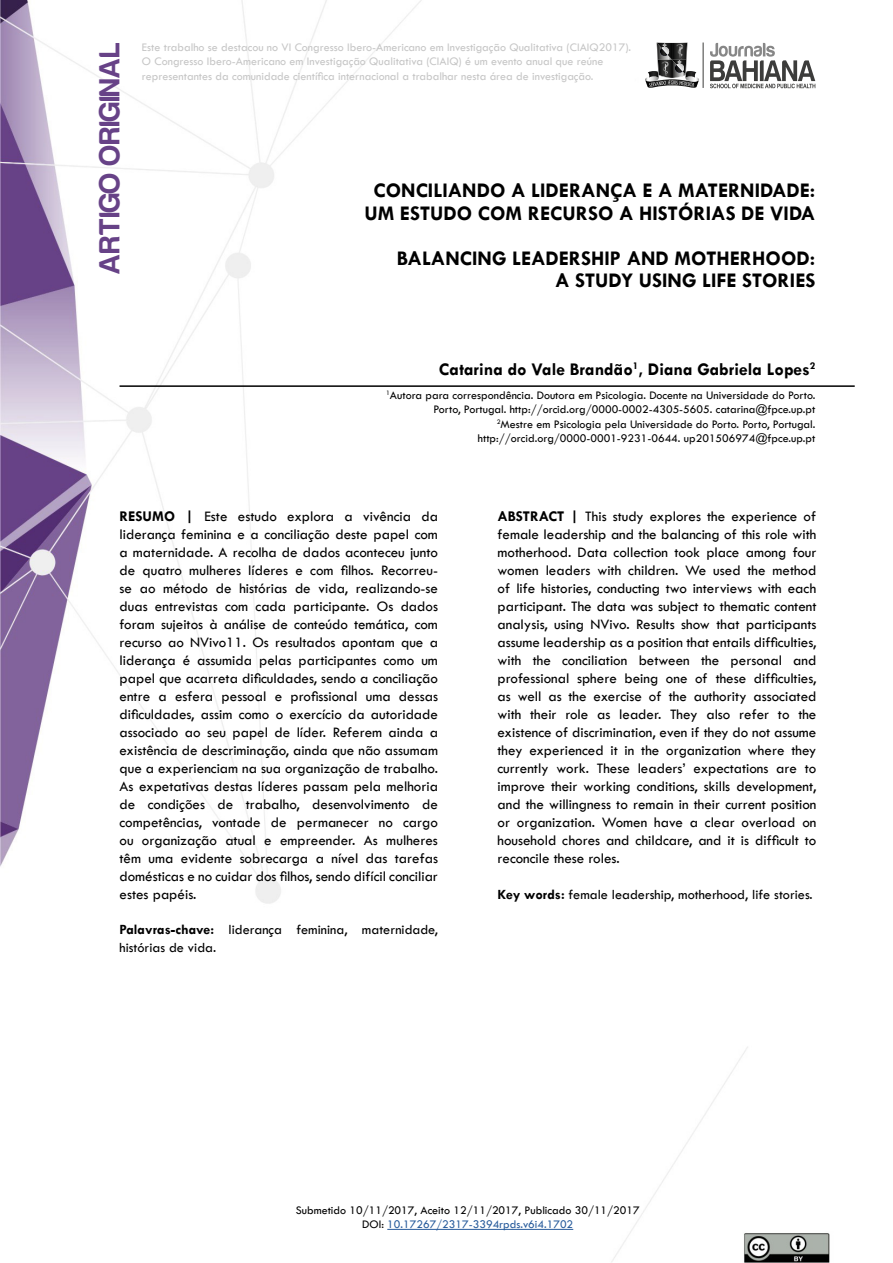
<style>
.page{position:relative;width:893px;height:1263px;background:#fff}
.page>*{position:absolute;margin:0;border:0;box-sizing:border-box;transform-origin:0 0}
.t1{font:30px "Harabara";letter-spacing:.02em;color:#674287}
.t2{font:700 21px/22.5px "Tw Cen";color:#000;text-align:center}
.t3{font:700 18px "Tw Cen";color:#000}
.t4{font:15px/18px "Tw Cen";color:#000;text-align:justify}
.t5{font:14.25px/18px "Tw Cen";color:#000}
.t6{font:12px/14.4px "Tw Cen";color:#000;text-align:right}
.t7{font:12px/14.4px "Tw Cen";color:#c6c6c6}
.s1{font-weight:700}
.s2{color:#275b9b}
</style>
<div class="page">
<img style="left:0;top:0;width:830px;height:1263px">
<hr style="left:120px;top:385px;width:735px;height:2px;background:#000">
<hr style="left:387px;top:1229px;width:186px;height:1px;background:#275b9b">
<hr style="left:703px;top:43px;width:1px;height:45px;background:#3c3c3b">
<svg style="left:710px;top:43px;width:105px;height:45px"></svg>
<svg style="left:645px;top:43px;width:54px;height:45px"></svg>
<h1 class="t1" style="left:94px;top:274px;width:233px;rotate:-90deg">ARTIGO ORIGINAL</h1>
<p class="t7" style="left:142px;top:40px;width:491px">Este trabalho se destacou no VI Congresso Ibero-Americano em Investigação Qualitativa (CIAIQ2017).<br>O Congresso Ibero-Americano em Investigação Qualitativa (CIAIQ) é um evento anual que reúne representantes da comunidade científica internacional a trabalhar nesta área de investigação.</p>
<h2 class="t2" style="left:364px;top:179px;width:452px">CONCILIANDO A LIDERANÇA E A MATERNIDADE:<br>UM ESTUDO COM RECURSO A HISTÓRIAS DE VIDA</h2>
<h2 class="t2" style="left:397px;top:246px;width:420px;text-align:right">BALANCING LEADERSHIP AND MOTHERHOOD:<br>A STUDY USING LIFE STORIES</h2>
<p class="t3" style="left:439px;top:359px;width:378px">Catarina do Vale Brandão<sup>1</sup>, Diana Gabriela Lopes<sup>2</sup></p>
<p class="t6" style="left:386px;top:388px;width:431px"><sup>1</sup>Autora para correspondência. Doutora em Psicologia. Docente na Universidade do Porto.<br>Porto, Portugal. http://orcid.org/0000-0002-4305-5605. catarina@fpce.up.pt<br><sup>2</sup>Mestre em Psicologia pela Universidade do Porto. Porto, Portugal. http://orcid.org/0000-0001-9231-0644. up201506974@fpce.up.pt</p>
<p class="t4" style="left:120px;top:507px;width:320px"><span class="s1">RESUMO |</span> Este estudo explora a vivência da liderança feminina e a conciliação deste papel com a maternidade. A recolha de dados aconteceu junto de quatro mulheres líderes e com filhos. Recorreu&shy;se ao método de histórias de vida, realizando-se duas entrevistas com cada participante. Os dados foram sujeitos à análise de conteúdo temática, com recurso ao NVivo11. Os resultados apontam que a liderança é assumida pelas participantes como um papel que acarreta dificuldades, sendo a conciliação entre a esfera pessoal e profissional uma dessas dificuldades, assim como o exercício da autoridade associado ao seu papel de líder. Referem ainda a existência de descriminação, ainda que não assumam que a experienciam na sua organização de trabalho.<br>As expetativas destas líderes passam pela melhoria de condições de trabalho, desenvolvimento de competências, vontade de permanecer no cargo ou organização atual e empreender. As mulheres têm uma evidente sobrecarga a nível das tarefas domésticas e no cuidar dos filhos, sendo difícil conciliar estes papéis.</p>
<p class="t5" style="left:120px;top:920px;width:320px"><span class="s1">Palavras-chave:</span> liderança feminina, maternidade, histórias de vida.</p>
<p class="t4" style="left:497px;top:507px;width:320px"><span class="s1">ABSTRACT |</span> This study explores the experience of female leadership and the balancing of this role with motherhood. Data collection took place among four women leaders with children. We used the method of life histories, conducting two interviews with each participant. The data was subject to thematic content analysis, using NVivo. Results show that participants assume leadership as a position that entails difficulties, with the conciliation between the personal and professional sphere being one of these difficulties, as well as the exercise of the authority associated with their role as leader. They also refer to the existence of discrimination, even if they do not assume they experienced it in the organization where they currently work. These leaders’ expectations are to improve their working conditions, skills development, and the willingness to remain in their current position or organization. Women have a clear overload on household chores and childcare, and it is difficult to reconcile these roles.</p>
<p class="t5" style="left:497px;top:885px;width:317px"><span class="s1">Key words:</span> female leadership, motherhood, life stories.</p>
<p class="t6" style="left:280px;top:1201px;width:334px">Revista Psicologia, Diversidade e Saúde. 2017 Novembro;6(4):45-60</p>
<p class="t6" style="left:296px;top:1203px;width:345px;text-align:center">Submetido 10/11/2017, Aceito 12/11/2017, Publicado 30/11/2017<br>DOI: <span class="s2">10.17267/2317-3394rpds.v6i4.1702</span></p>
</div>
